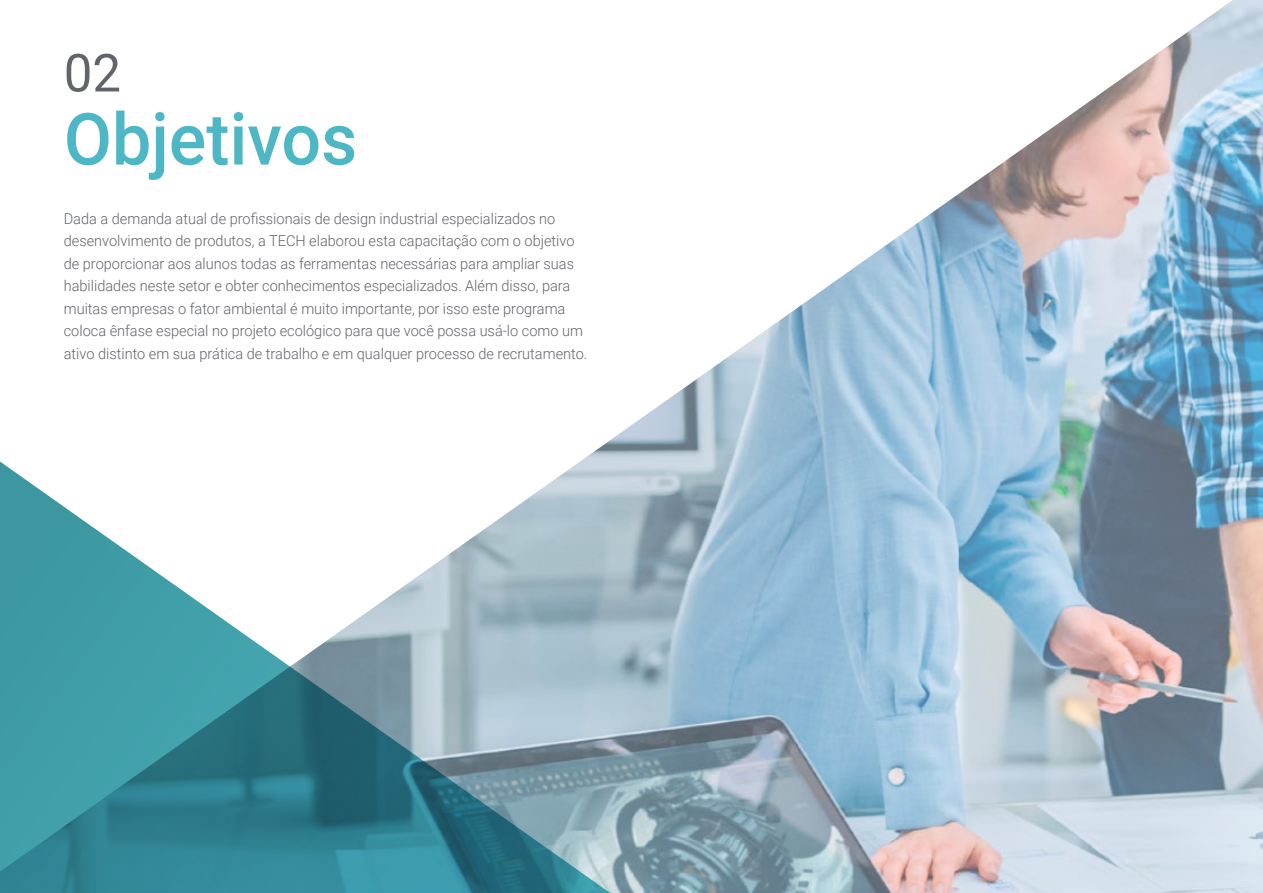
<style>
.page{position:relative;width:1263px;height:893px;background:#fff}
.page>*{position:absolute;margin:0;border:0;box-sizing:border-box;transform-origin:0 0}
.t1{font:500 72px "Roboto";color:#4db7c5}
.t2{font:52.5px "Roboto";color:#61646a}
.t3{font:300 15px/22.5px "Roboto";color:#61646a}
</style>
<div class="page">
<img style="left:602px;top:0;width:661px;height:893px">
<svg style="left:0;top:446px;width:640px;height:447px"></svg>
<h2 class="t2" style="left:64px;top:36px;width:59px">02</h2>
<h1 class="t1" style="left:64px;top:89px;width:295px">Objetivos</h1>
<p class="t3" style="left:64px;top:207px;width:525px">Dada a demanda atual de profissionais de design industrial especializados no desenvolvimento de produtos, a TECH elaborou esta capacitação com o objetivo de proporcionar aos alunos todas as ferramentas necessárias para ampliar suas habilidades neste setor e obter conhecimentos especializados. Além disso, para muitas empresas o fator ambiental é muito importante, por isso este programa coloca ênfase especial no projeto ecológico para que você possa usá-lo como um ativo distinto em sua prática de trabalho e em qualquer processo de recrutamento.</p>
</div>
